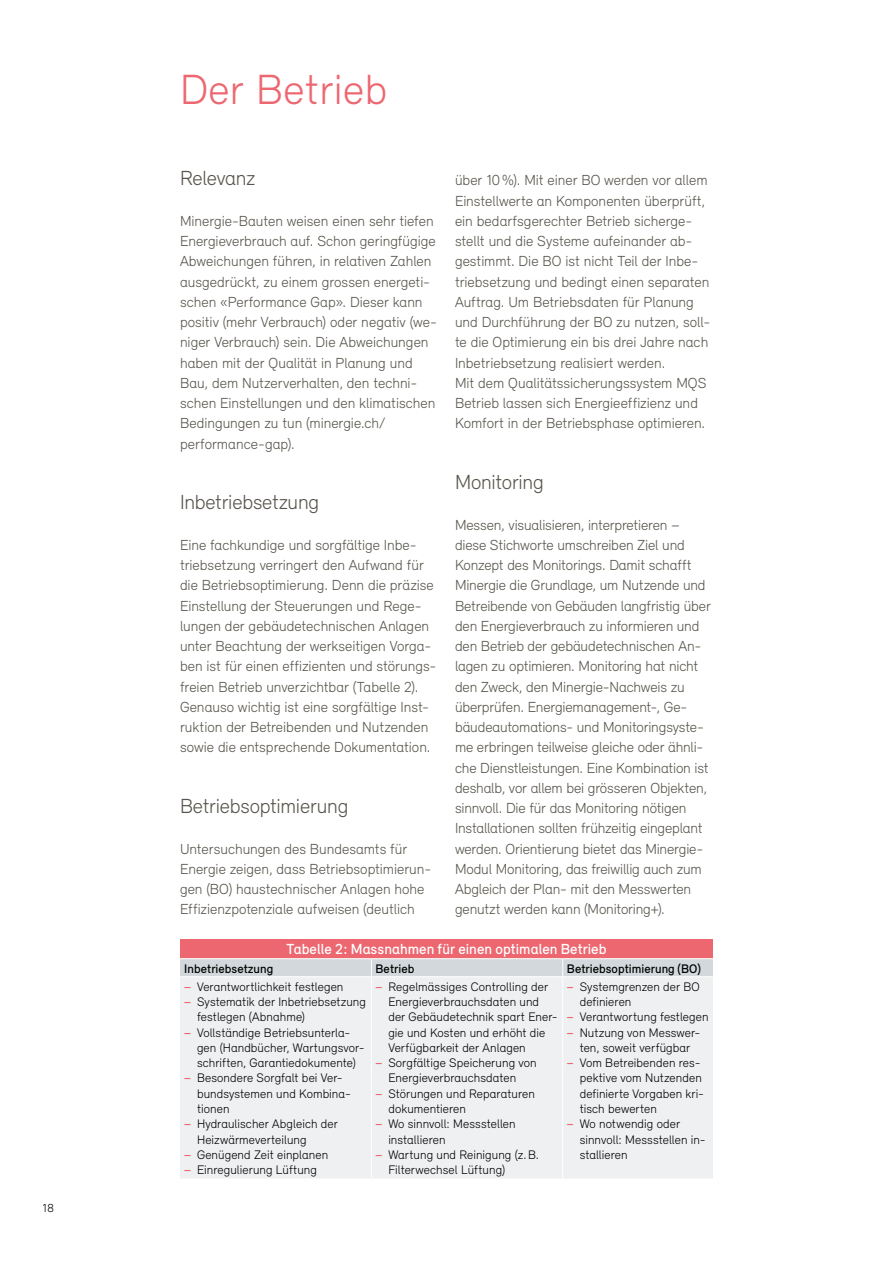
<style>
.page{position:relative;width:893px;height:1263px;background:#fff}
.page>*{position:absolute;margin:0;border:0;box-sizing:border-box;transform-origin:0 0}
.t1{font:300 43.5px "Relevant";letter-spacing:.01em;color:#ed6770}
.t2{font:300 21px "Relevant";letter-spacing:-.01em;color:#57544b}
.t3{font:300 15px/20.2px "Relevant";letter-spacing:-.005em;color:#57544b}
.t4{font:500 15px "Relevant";letter-spacing:.005em;color:#fff}
.t5{font:300 12.75px "Relevant";letter-spacing:.005em;color:#000}
.t6{font:500 12.75px "Relevant";letter-spacing:.005em;color:#000}
.t7{font:300 12px "Relevant";color:#000}
.s1{font-weight:500;color:#ed6770}
</style>
<div class="page">
<div style="left:180px;top:939px;width:533px;height:20px;background:#ed6770"></div>
<div style="left:180px;top:977px;width:533px;height:201px;background:#eef0f1"></div>
<hr style="left:371px;top:977px;width:1px;height:201px;background:#fff">
<hr style="left:562px;top:977px;width:1px;height:201px;background:#fff">
<div style="left:180px;top:959px;width:533px;height:17px;background:#d2d8db"></div>
<hr style="left:180px;top:958px;width:191px;height:1px;background:#fff">
<hr style="left:371px;top:958px;width:192px;height:1px;background:#fff">
<hr style="left:563px;top:958px;width:150px;height:1px;background:#fff">
<p class="t7" style="left:43px;top:1201px;width:13px">18</p>
<h1 class="t1" style="left:180px;top:64px;width:208px">Der Betrieb</h1>
<h2 class="t2" style="left:180px;top:166px;width:77px">Relevanz</h2>
<p class="t3" style="left:180px;top:210px;width:258px">Minergie-Bauten weisen einen sehr tiefen Energieverbrauch auf. Schon geringfügige Abweichungen führen, in relativen Zahlen ausgedrückt, zu einem grossen energeti&shy;schen «Performance Gap». Dieser kann positiv (mehr Verbrauch) oder negativ (we&shy;niger Verbrauch) sein. Die Abweichungen haben mit der Qualität in Planung und Bau, dem Nutzerverhalten, den techni&shy;schen Einstellungen und den klimatischen Bedingungen zu tun (minergie.ch/ performance-gap).</p>
<p class="t3" style="left:455px;top:170px;width:257px">über 10%). Mit einer BO werden vor allem Einstellwerte an Komponenten überprüft, ein bedarfsgerechter Betrieb sicherge&shy;stellt und die Systeme aufeinander ab&shy;gestimmt. Die BO ist nicht Teil der Inbe&shy;triebsetzung und bedingt einen separaten Auftrag. Um Betriebsdaten für Planung und Durchführung der BO zu nutzen, soll&shy;te die Optimierung ein bis drei Jahre nach Inbetriebsetzung realisiert werden.<br>Mit dem Qualitätssicherungssystem MQS Betrieb lassen sich Energieeffizienz und Komfort in der Betriebsphase optimieren.</p>
<h2 class="t2" style="left:455px;top:470px;width:90px">Monitoring</h2>
<p class="t3" style="left:455px;top:514px;width:257px">Messen, visualisieren, interpretieren – diese Stichworte umschreiben Ziel und Konzept des Monitorings. Damit schafft Minergie die Grundlage, um Nutzende und Betreibende von Gebäuden langfristig über den Energieverbrauch zu informieren und den Betrieb der gebäudetechnischen An&shy;lagen zu optimieren. Monitoring hat nicht den Zweck, den Minergie-Nachweis zu überprüfen. Energiemanagement-, Ge&shy;bäudeautomations- und Monitoringsyste&shy;me erbringen teilweise gleiche oder ähnli&shy;che Dienstleistungen. Eine Kombination ist deshalb, vor allem bei grösseren Objekten, sinnvoll. Die für das Monitoring nötigen Installationen sollten frühzeitig eingeplant werden. Orientierung bietet das Minergie-Modul Monitoring, das freiwillig auch zum Abgleich der Plan- mit den Messwerten genutzt werden kann (Monitoring+).</p>
<p class="t4" style="left:286px;top:940px;width:321px">Tabelle 2: Massnahmen für einen optimalen Betrieb</p>
<h2 class="t2" style="left:180px;top:490px;width:141px">Inbetriebsetzung</h2>
<p class="t3" style="left:180px;top:534px;width:258px">Eine fachkundige und sorgfältige Inbe&shy;triebsetzung verringert den Aufwand für die Betriebsoptimierung. Denn die präzise Einstellung der Steuerungen und Rege&shy;lungen der gebäudetechnischen Anlagen unter Beachtung der werkseitigen Vorga&shy;ben ist für einen effizienten und störungs&shy;freien Betrieb unverzichtbar (Tabelle 2).<br>Genauso wichtig ist eine sorgfältige Inst&shy;ruktion der Betreibenden und Nutzenden sowie die entsprechende Dokumentation.</p>
<h2 class="t2" style="left:180px;top:794px;width:170px">Betriebsoptimierung</h2>
<p class="t3" style="left:180px;top:838px;width:253px">Untersuchungen des Bundesamts für Energie zeigen, dass Betriebsoptimierun&shy;gen (BO) haustechnischer Anlagen hohe Effizienzpotenziale aufweisen (deutlich</p>
<p class="t6" style="left:184px;top:961px;width:91px">Inbetriebsetzung</p>
<p class="t6" style="left:376px;top:961px;width:40px">Betrieb</p>
<p class="t6" style="left:567px;top:961px;width:135px">Betriebsoptimierung (BO)</p>
<p class="t5" style="left:184px;top:979px;width:161px"><span class="s1">−</span> Verantwortlichkeit festlegen</p>
<p class="t5" style="left:184px;top:994px;width:183px"><span class="s1">−</span> Systematik der Inbetriebsetzung</p>
<p class="t5" style="left:197px;top:1009px;width:110px">festlegen (Abnahme)</p>
<p class="t5" style="left:184px;top:1025px;width:168px"><span class="s1">−</span> Vollständige Betriebsunterla-</p>
<p class="t5" style="left:197px;top:1040px;width:169px">gen (Handbücher, Wartungsvor-</p>
<p class="t5" style="left:197px;top:1055px;width:160px">schriften, Garantiedokumente)</p>
<p class="t5" style="left:184px;top:1071px;width:160px"><span class="s1">−</span> Besondere Sorgfalt bei Ver-</p>
<p class="t5" style="left:197px;top:1086px;width:155px">bundsystemen und Kombina-</p>
<p class="t5" style="left:197px;top:1101px;width:34px">tionen</p>
<p class="t5" style="left:184px;top:1116px;width:155px"><span class="s1">−</span> Hydraulischer Abgleich der</p>
<p class="t5" style="left:197px;top:1132px;width:111px">Heizwärmeverteilung</p>
<p class="t5" style="left:184px;top:1147px;width:145px"><span class="s1">−</span> Genügend Zeit einplanen</p>
<p class="t5" style="left:184px;top:1162px;width:134px"><span class="s1">−</span> Einregulierung Lüftung</p>
<p class="t5" style="left:567px;top:979px;width:134px"><span class="s1">−</span> Systemgrenzen der BO</p>
<p class="t5" style="left:580px;top:994px;width:53px">definieren</p>
<p class="t5" style="left:567px;top:1009px;width:143px"><span class="s1">−</span> Verantwortung festlegen</p>
<p class="t5" style="left:567px;top:1025px;width:135px"><span class="s1">−</span> Nutzung von Messwer-</p>
<p class="t5" style="left:580px;top:1040px;width:112px">ten, soweit verfügbar</p>
<p class="t5" style="left:567px;top:1055px;width:135px"><span class="s1">−</span> Vom Betreibenden res-</p>
<p class="t5" style="left:580px;top:1071px;width:124px">pektive vom Nutzenden</p>
<p class="t5" style="left:580px;top:1086px;width:126px">definierte Vorgaben kri-</p>
<p class="t5" style="left:580px;top:1101px;width:79px">tisch bewerten</p>
<p class="t5" style="left:567px;top:1116px;width:115px"><span class="s1">−</span> Wo notwendig oder</p>
<p class="t5" style="left:580px;top:1132px;width:128px">sinnvoll: Messstellen in-</p>
<p class="t5" style="left:580px;top:1147px;width:49px">stallieren</p>
<p class="t5" style="left:376px;top:979px;width:174px"><span class="s1">−</span> Regelmässiges Controlling der</p>
<p class="t5" style="left:388px;top:994px;width:152px">Energieverbrauchsdaten und</p>
<p class="t5" style="left:388px;top:1009px;width:171px">der Gebäudetechnik spart Ener-</p>
<p class="t5" style="left:388px;top:1025px;width:158px">gie und Kosten und erhöht die</p>
<p class="t5" style="left:388px;top:1040px;width:139px">Verfügbarkeit der Anlagen</p>
<p class="t5" style="left:376px;top:1055px;width:163px"><span class="s1">−</span> Sorgfältige Speicherung von</p>
<p class="t5" style="left:388px;top:1071px;width:129px">Energieverbrauchsdaten</p>
<p class="t5" style="left:376px;top:1086px;width:161px"><span class="s1">−</span> Störungen und Reparaturen</p>
<p class="t5" style="left:388px;top:1101px;width:79px">dokumentieren</p>
<p class="t5" style="left:376px;top:1116px;width:142px"><span class="s1">−</span> Wo sinnvoll: Messstellen</p>
<p class="t5" style="left:388px;top:1132px;width:59px">installieren</p>
<p class="t5" style="left:376px;top:1147px;width:165px"><span class="s1">−</span> Wartung und Reinigung (z.B.</p>
<p class="t5" style="left:388px;top:1162px;width:118px">Filterwechsel Lüftung)</p>
</div>
